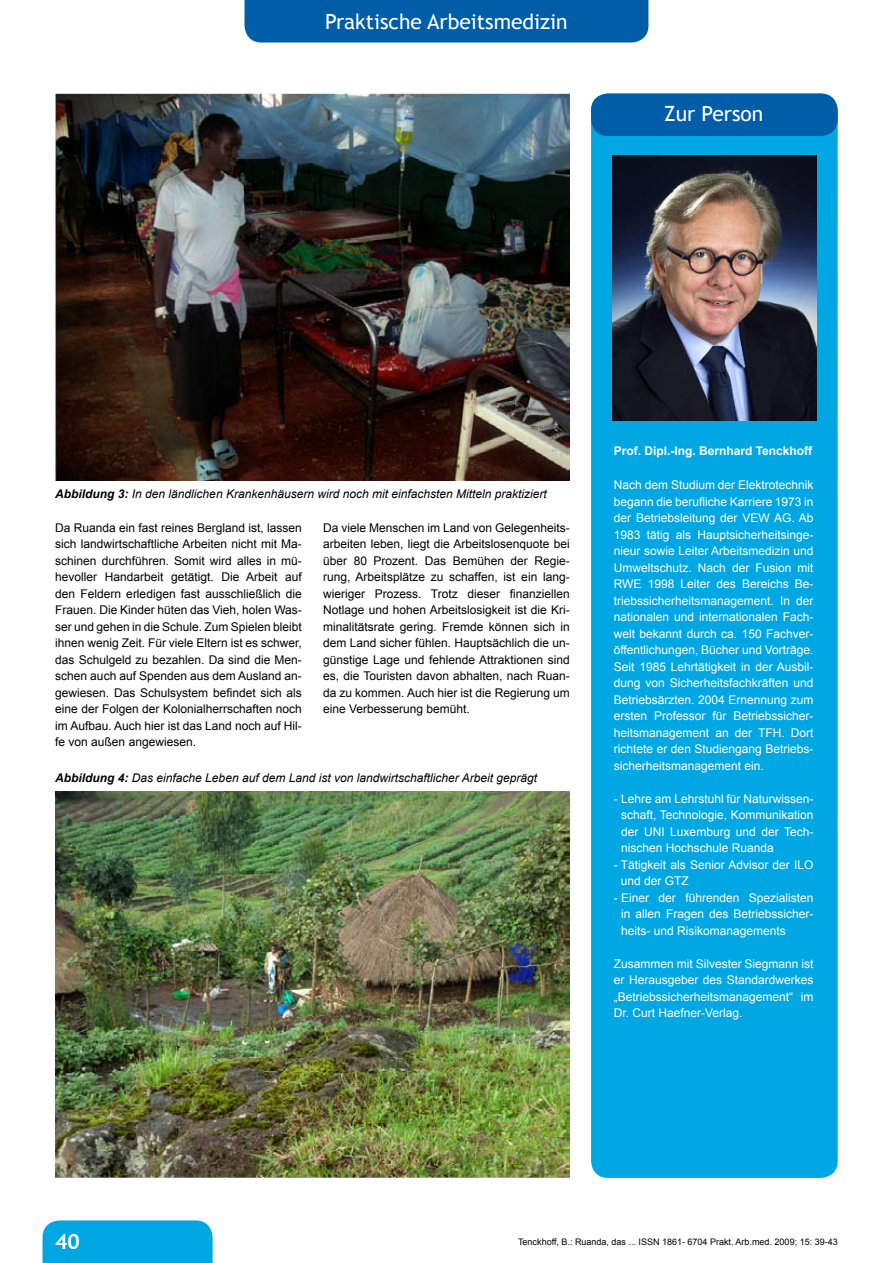
<style>
.page{position:relative;width:893px;height:1263px;background:#fff}
.page>*{position:absolute;margin:0;border:0;box-sizing:border-box;transform-origin:0 0}
.t1{font:21px "Trebuchet MS";color:#fff}
.t2{font:700 21px "Trebuchet MS";color:#fff}
.t3{font:12px/16.5px "Arial";color:#000;text-align:justify}
.t4{font:12px/16.5px "Arial";color:#fff;text-align:justify}
.t5{font:italic 12px "Arial";color:#000}
.t6{font:700 12px "Arial";color:#fff}
.t7{font:9px "Arial";color:#000}
.s1{font-weight:700}
</style>
<div class="page">
<div style="left:244px;top:0;width:404px;height:43px;background:#005ea8"></div>
<div style="left:43px;top:1220px;width:170px;height:43px;background:#00a7e3"></div>
<div style="left:591px;top:94px;width:247px;height:1084px;background:#00a7e3;border-radius:17px"></div>
<div style="left:591px;top:94px;width:247px;height:42px;background:#005ea8;border-radius:17px"></div>
<img style="left:612px;top:156px;width:204px;height:265px">
<img style="left:55px;top:94px;width:515px;height:386px">
<img style="left:55px;top:792px;width:515px;height:386px">
<h1 class="t1" style="left:325px;top:9px;width:244px">Praktische Arbeitsmedizin</h1>
<h1 class="t1" style="left:664px;top:101px;width:101px">Zur Person</h1>
<p class="t5" style="left:55px;top:486px;width:493px"><span class="s1">Abbildung 3:</span> In den ländlichen Krankenhäusern wird noch mit einfachsten Mitteln praktiziert</p>
<p class="t3" style="left:323px;top:519px;width:248px">Da viele Menschen im Land von Gelegenheits&shy;arbeiten leben, liegt die Arbeitslosenquote bei über 80 Prozent. Das Bemühen der Regie&shy;rung, Arbeitsplätze zu schaffen, ist ein lang&shy;wieriger Prozess. Trotz dieser finanziellen Notlage und hohen Arbeitslosigkeit ist die Kri&shy;minalitätsrate gering. Fremde können sich in dem Land sicher fühlen. Hauptsächlich die un&shy;günstige Lage und fehlende Attraktionen sind es, die Touristen davon abhalten, nach Ruan&shy;da zu kommen. Auch hier ist die Regierung um eine Verbesserung bemüht.</p>
<p class="t3" style="left:55px;top:519px;width:248px">Da Ruanda ein fast reines Bergland ist, lassen sich landwirtschaftliche Arbeiten nicht mit Ma&shy;schinen durchführen. Somit wird alles in mü&shy;hevoller Handarbeit getätigt. Die Arbeit auf den Feldern erledigen fast ausschließlich die Frauen. Die Kinder hüten das Vieh, holen Was&shy;ser und gehen in die Schule. Zum Spielen bleibt ihnen wenig Zeit. Für viele Eltern ist es schwer, das Schulgeld zu bezahlen. Da sind die Men&shy;schen auch auf Spenden aus dem Ausland an&shy;gewiesen. Das Schulsystem befindet sich als eine der Folgen der Kolonialherrschaften noch im Aufbau. Auch hier ist das Land noch auf Hil&shy;fe von außen angewiesen.</p>
<p class="t5" style="left:55px;top:770px;width:483px"><span class="s1">Abbildung 4:</span> Das einfache Leben auf dem Land ist von landwirtschaftlicher Arbeit geprägt</p>
<p class="t6" style="left:614px;top:442px;width:200px">Prof. Dipl.-Ing. Bernhard Tenckhoff</p>
<p class="t4" style="left:614px;top:477px;width:201px">Nach dem Studium der Elektrotechnik begann die berufliche Karriere 1973 in der Betriebsleitung der VEW AG. Ab 1983 tätig als Hauptsicherheitsinge&shy;nieur sowie Leiter Arbeitsmedizin und Umweltschutz. Nach der Fusion mit RWE 1998 Leiter des Bereichs Be&shy;triebssicherheitsmanagement. In der nationalen und internationalen Fach&shy;welt bekannt durch ca. 150 Fachver&shy;öffentlichungen, Bücher und Vorträge.<br>Seit 1985 Lehrtätigkeit in der Ausbil&shy;dung von Sicherheitsfachkräften und Betriebsärzten. 2004 Ernennung zum ersten Professor für Betriebssicher&shy;heitsmanagement an der TFH. Dort richtete er den Studiengang Betriebs&shy;sicherheitsmanagement ein.</p>
<p class="t4" style="left:621px;top:790px;width:194px;text-indent:-7px">- Lehre am Lehrstuhl für Naturwissen&shy;schaft, Technologie, Kommunikation der UNI Luxemburg und der Tech&shy;nischen Hochschule Ruanda</p>
<p class="t4" style="left:621px;top:856px;width:194px;text-indent:-7px">- Tätigkeit als Senior Advisor der ILO und der GTZ</p>
<p class="t4" style="left:621px;top:889px;width:194px;text-indent:-7px">- Einer der führenden Spezialisten in allen Fragen des Betriebssicher&shy;heits- und Risikomanagements</p>
<p class="t4" style="left:614px;top:955px;width:201px">Zusammen mit Silvester Siegmann ist er Herausgeber des Standardwerkes „Betriebssicherheitsmanagement“ im Dr. Curt Haefner-Verlag.</p>
<h1 class="t2" style="left:55px;top:1229px;width:26px">40</h1>
<p class="t7" style="left:518px;top:1236px;width:321px">Tenckhoff, B.: Ruanda, das ... ISSN 1861- 6704 Prakt. Arb.med. 2009; 15: 39-43</p>
</div>
